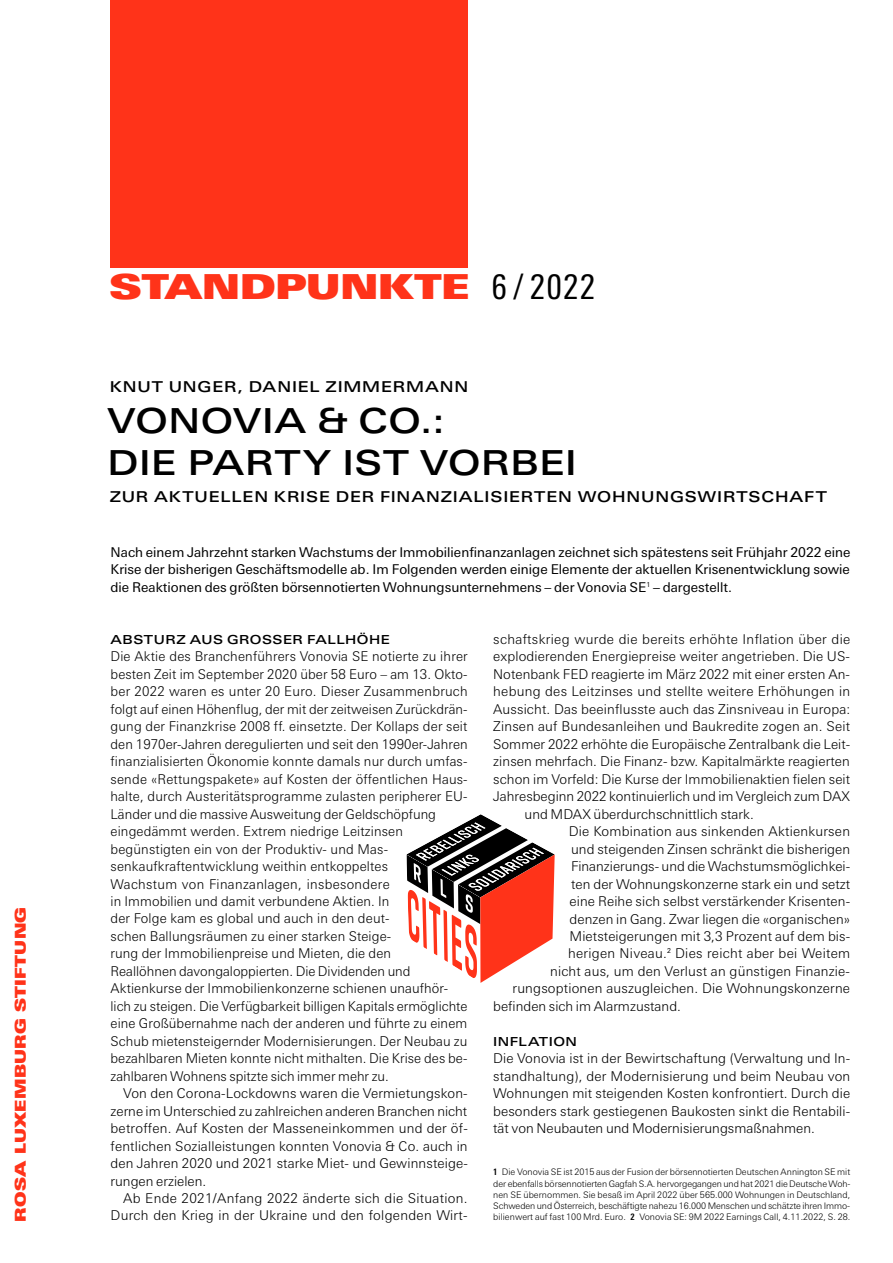
<style>
.page{position:relative;width:893px;height:1263px;background:#fff}
.page>*{position:absolute;margin:0;border:0;box-sizing:border-box;transform-origin:0 0}
.t1{font:500 34.5px/41.4px "Linotype Univers Extd";letter-spacing:.015em;color:#000}
.t2{font:34.5px "Linotype Univers Extd X Black";letter-spacing:-.005em;color:#ff3319}
.t3{font:condensed 34.5px "Linotype Univers";color:#000}
.t4{font:500 15px "Linotype Univers Extd";letter-spacing:.055em;color:#000}
.t5{font:15px "Linotype Univers Extd X Black";letter-spacing:.015em;color:#ff3319}
.t6{font:300 13.5px/17.4px "Linotype Univers Basic";letter-spacing:.005em;color:#000;text-align:justify}
.t7{font:13.5px/17.4px "Linotype Univers Basic";color:#000;text-align:justify}
.t8{font:500 12.45px "Linotype Univers Extd";letter-spacing:.04em;color:#000}
.t9{font:300 9px/11.2px "Linotype Univers Basic";letter-spacing:.005em;color:#000;text-align:justify}
.s1{font-family:"Linotype Univers";font-weight:700;font-stretch:condensed}
</style>
<div class="page">
<div style="left:111px;top:0;width:357px;height:268px;background:#ff3319"></div>
<svg style="left:406px;top:814px;width:149px;height:169px"></svg>
<p class="t5" style="left:11px;top:1221px;width:316px;rotate:-90deg">ROSA LUXEMBURG STIFTUNG</p>
<h1 class="t2" style="left:109px;top:266px;width:361px">STANDPUNKTE</h1>
<h1 class="t3" style="left:492px;top:267px;width:105px">6 / 2022</h1>
<p class="t4" style="left:110px;top:377px;width:360px">KNUT UNGER, DANIEL ZIMMERMANN</p>
<h1 class="t1" style="left:108px;top:400px;width:471px">VONOVIA &amp; CO.:<br>DIE PARTY IST VORBEI</h1>
<p class="t4" style="left:110px;top:488px;width:719px">ZUR AKTUELLEN KRISE DER FINANZIALISIERTEN WOHNUNGSWIRTSCHAFT</p>
<p class="t7" style="left:111px;top:543px;width:741px">Nach einem Jahrzehnt starken Wachstums der Immobilienfinanzanlagen zeichnet sich spätestens seit Frühjahr 2022 eine Krise der bisherigen Geschäftsmodelle ab. Im Folgenden werden einige Elemente der aktuellen Krisenentwicklung sowie die Reaktionen des größten börsennotierten Wohnungsunternehmens – der Vonovia SE<sup>1</sup> – dargestellt.</p>
<p class="t8" style="left:111px;top:632px;width:281px">ABSTURZ AUS GROSSER FALLHÖHE</p>
<p class="t6" style="left:111px;top:648px;width:359px;text-align:left">Die Aktie des Branchenführers Vonovia SE notierte zu ihrer besten Zeit im September 2020 über 58 Euro – am 13. Okto&shy;ber 2022 waren es unter 20 Euro. Dieser Zusammenbruch folgt auf einen Höhenflug, der mit der zeitweisen Zurückdrän&shy;gung der Finanzkrise 2008 ff. einsetzte. Der Kollaps der seit den 1970er-Jahren deregulierten und seit den 1990er-Jahren finanzialisierten Ökonomie konnte damals nur durch umfas&shy;sende «Rettungspakete» auf Kosten der öffentlichen Haus&shy;halte, durch Austeritätsprogramme zulasten peripherer EU-Länder und die massive Ausweitung der Geldschöpfung eingedämmt werden. Extrem niedrige Leitzinsen begünstigten ein von der Produktiv- und Mas&shy;senkaufkraftentwicklung weithin entkoppeltes<br>Wachstum von Finanzanlagen, insbesondere<br>in Immobilien und damit verbundene Aktien. In<br>der Folge kam es global und auch in den deut-<br>schen Ballungsräumen zu einer starken Steige-<br>rung der Immobilienpreise und Mieten, die den<br>Reallöhnen davongaloppierten. Die Dividenden und Aktienkurse der Immobilienkonzerne schienen unaufhör&shy;lich zu steigen. Die Verfügbarkeit billigen Kapitals ermöglichte eine Großübernahme nach der anderen und führte zu einem Schub mietensteigernder Modernisierungen. Der Neubau zu bezahlbaren Mieten konnte nicht mithalten. Die Krise des be&shy;zahlbaren Wohnens spitzte sich immer mehr zu.</p>
<p class="t6" style="left:111px;top:1084px;width:359px;text-indent:13px">Von den Corona-Lockdowns waren die Vermietungskon&shy;zerne im Unterschied zu zahlreichen anderen Branchen nicht betroffen. Auf Kosten der Masseneinkommen und der öf&shy;fentlichen Sozialleistungen konnten Vonovia &amp; Co. auch in den Jahren 2020 und 2021 starke Miet- und Gewinnsteige&shy;rungen erzielen.</p>
<p class="t6" style="left:111px;top:1189px;width:359px;text-align:right">Ab Ende 2021/Anfang 2022 änderte sich die Situation.<br>Durch den Krieg in der Ukraine und den folgenden Wirt-</p>
<p class="t6" style="left:493px;top:630px;width:359px">schaftskrieg wurde die bereits erhöhte Inflation über die</p>
<p class="t6" style="left:493px;top:648px;width:358px">explodierenden Energiepreise weiter angetrieben. Die US-</p>
<p class="t6" style="left:493px;top:665px;width:358px">Notenbank FED reagierte im März 2022 mit einer ersten An-</p>
<p class="t6" style="left:493px;top:683px;width:358px">hebung des Leitzinses und stellte weitere Erhöhungen in</p>
<p class="t6" style="left:493px;top:700px;width:358px">Aussicht. Das beeinflusste auch das Zinsniveau in Europa:</p>
<p class="t6" style="left:493px;top:718px;width:358px">Zinsen auf Bundesanleihen und Baukredite zogen an. Seit</p>
<p class="t6" style="left:493px;top:735px;width:358px">Sommer 2022 erhöhte die Europäische Zentralbank die Leit-</p>
<p class="t6" style="left:493px;top:753px;width:358px">zinsen mehrfach. Die Finanz- bzw. Kapitalmärkte reagierten</p>
<p class="t6" style="left:493px;top:770px;width:358px">schon im Vorfeld: Die Kurse der Immobilienaktien fielen seit</p>
<p class="t6" style="left:493px;top:787px;width:358px">Jahresbeginn 2022 kontinuierlich und im Vergleich zum DAX</p>
<p class="t6" style="left:525px;top:805px;width:231px">und MDAX überdurchschnittlich stark.</p>
<p class="t6" style="left:569px;top:822px;width:283px">Die Kombination aus sinkenden Aktienkursen</p>
<p class="t6" style="left:571px;top:840px;width:281px">und steigenden Zinsen schränkt die bisherigen</p>
<p class="t6" style="left:571px;top:857px;width:281px">Finanzierungs- und die Wachstumsmöglichkei-</p>
<p class="t6" style="left:571px;top:875px;width:281px">ten der Wohnungskonzerne stark ein und setzt</p>
<p class="t6" style="left:570px;top:892px;width:282px">eine Reihe sich selbst verstärkender Krisenten-</p>
<p class="t6" style="left:570px;top:910px;width:282px">denzen in Gang. Zwar liegen die «organischen»</p>
<p class="t6" style="left:570px;top:927px;width:282px">Mietsteigerungen mit 3,3 Prozent auf dem bis-</p>
<p class="t6" style="left:568px;top:945px;width:284px">herigen Niveau.<sup>2</sup> Dies reicht aber bei Weitem</p>
<p class="t6" style="left:550px;top:962px;width:301px">nicht aus, um den Verlust an günstigen Finanzie-</p>
<p class="t6" style="left:513px;top:980px;width:339px">rungsoptionen auszugleichen. Die Wohnungskonzerne</p>
<p class="t6" style="left:493px;top:997px;width:189px">befinden sich im Alarmzustand.</p>
<p class="t8" style="left:493px;top:1034px;width:85px">INFLATION</p>
<p class="t6" style="left:493px;top:1049px;width:359px">Die Vonovia ist in der Bewirtschaftung (Verwaltung und In&shy;standhaltung), der Modernisierung und beim Neubau von Wohnungen mit steigenden Kosten konfrontiert. Durch die besonders stark gestiegenen Baukosten sinkt die Rentabili&shy;tät von Neubauten und Modernisierungsmaßnahmen.</p>
<p class="t9" style="left:493px;top:1166px;width:359px"><span class="s1">1</span> Die Vonovia SE ist 2015 aus der Fusion der börsennotierten Deutschen Annington SE mit der ebenfalls börsennotierten Gagfah S.A. hervorgegangen und hat 2021 die Deutsche Woh&shy;nen SE übernommen. Sie besaß im April 2022 über 565.000 Wohnungen in Deutschland, Schweden und Österreich, beschäftigte nahezu 16.000 Menschen und schätzte ihren Immo&shy;bilienwert auf fast 100 Mrd. Euro. <span class="s1">2</span> Vonovia SE: 9M 2022 Earnings Call, 4.11.2022, S. 28.</p>
</div>
